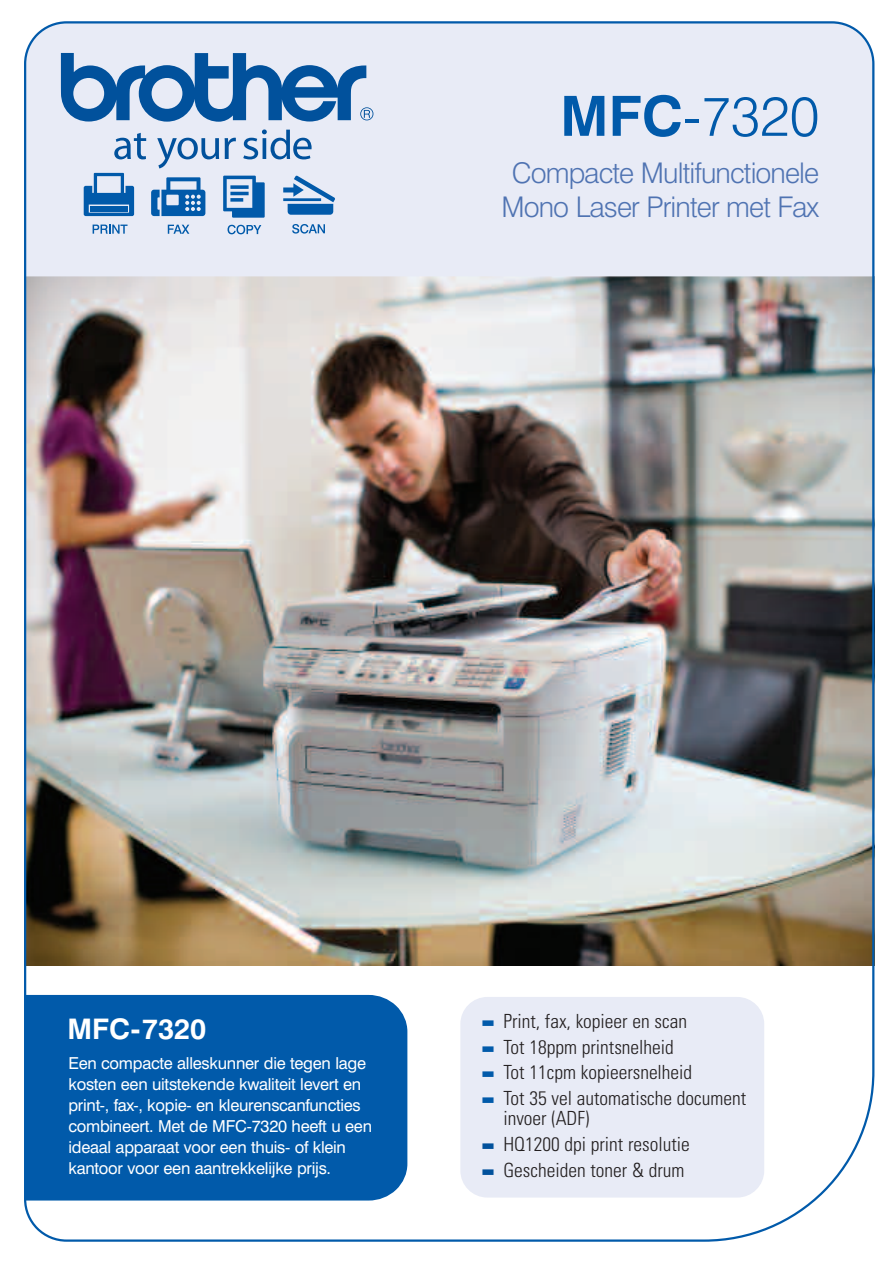
<style>
.page{position:relative;width:893px;height:1263px;background:#fff}
.page>*{position:absolute;margin:0;border:0;box-sizing:border-box;transform-origin:0 0}
.t1{font:300 55.5px "Swiss 721 BT";color:#015aaa}
.t2{font:300 28.5px/34.2px "Swiss 721 BT";letter-spacing:-.03em;color:#4f73b2;text-align:center}
.t3{font:700 28.35px "Swiss 721 BT";color:#fff}
.t4{font:300 condensed 19.5px/19.5px "Univers";color:#231f20}
.t5{font:16.5px/21px "Swiss 721 BT";letter-spacing:-.015em;color:#fff}
.s1{font-weight:700}
</style>
<div class="page">
<img style="left:24px;top:21px;width:850px;height:1221px">
<div style="left:25px;top:995px;width:382px;height:205px;background:#015aaa"></div>
<div style="left:460px;top:997px;width:304px;height:200px;background:#e8ebf6;border-radius:27px"></div>
<svg style="left:93px;top:225px;width:35px;height:9px"></svg>
<svg style="left:292px;top:224px;width:33px;height:10px"></svg>
<svg style="left:228px;top:225px;width:33px;height:9px"></svg>
<svg style="left:168px;top:225px;width:21px;height:9px"></svg>
<svg style="left:283px;top:175px;width:52px;height:40px;background:#81aad4"></svg>
<svg style="left:223px;top:176px;width:42px;height:42px;background:#5d94c8"></svg>
<svg style="left:151px;top:177px;width:54px;height:39px;background:#5991c7"></svg>
<svg style="left:84px;top:173px;width:50px;height:43px;background:#5b92c7"></svg>
<div style="left:90px;top:206px;width:38px;height:5px;background:#015aaa"></div>
<svg style="left:61px;top:53px;width:312px;height:69px;background:#759ec9"></svg>
<svg style="left:114px;top:133px;width:32px;height:26px"></svg>
<svg style="left:157px;top:138px;width:62px;height:30px;background:#a3bcdb"></svg>
<svg style="left:225px;top:138px;width:11px;height:21px"></svg>
<svg style="left:243px;top:129px;width:69px;height:30px;background:#9eb9d9"></svg>
<h1 class="t1" style="left:560px;top:96px;width:261px"><span class="s1">MFC</span>-7320</h1>
<h2 class="t2" style="left:501px;top:159px;width:319px">Compacte Multifunctionele<br>Mono Laser Printer met Fax</h2>
<h3 class="t3" style="left:68px;top:1018px;width:140px">MFC-7320</h3>
<p class="t5" style="left:68px;top:1055px;width:305px">Een compacte alleskunner die tegen lage kosten een uitstekende kwaliteit levert en print-, fax-, kopie- en kleurenscanfuncties combineert. Met de MFC-7320 heeft u een ideaal apparaat voor een thuis- of klein kantoor voor een aantrekkelijke prijs.</p>
<p class="t4" style="left:482px;top:1013px;width:206px"><sup>■</sup> Print, fax, kopieer en scan</p>
<p class="t4" style="left:482px;top:1038px;width:193px"><sup>■</sup> Tot 18ppm printsnelheid</p>
<p class="t4" style="left:482px;top:1064px;width:212px"><sup>■</sup> Tot 11cpm kopieersnelheid</p>
<p class="t4" style="left:503px;top:1090px;width:244px;text-indent:-21px"><sup>■</sup> Tot 35 vel automatische document invoer (ADF)</p>
<p class="t4" style="left:482px;top:1136px;width:209px"><sup>■</sup> HQ1200 dpi print resolutie</p>
<p class="t4" style="left:482px;top:1162px;width:204px"><sup>■</sup> Gescheiden toner &amp; drum</p>
</div>
